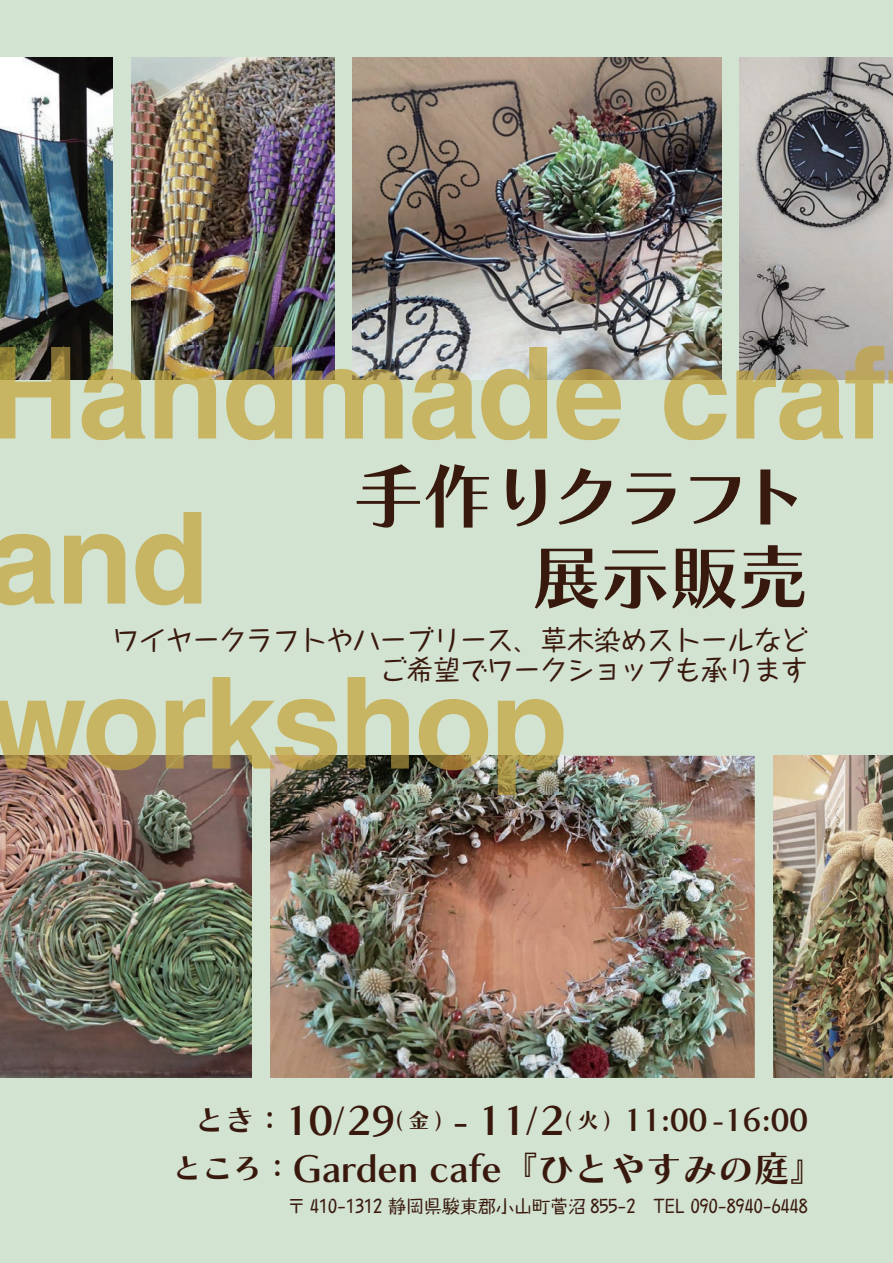
<style>
.page{position:relative;width:893px;height:1263px;background:#d3e3d1}
.page>*{position:absolute;margin:0;border:0;box-sizing:border-box;transform-origin:0 0}
.t1{font:700 127.5px/165px "Helvetica LT Std";letter-spacing:-.02em;color:#c7b563}
.t2{font:70.5px/81px "Chiaro Std B";letter-spacing:-.025em;color:#37190d;text-align:right}
.t3{font:39px "Chiaro Std B";color:#39190e}
.t4{font:36px "Chiaro Std B";color:#39190e}
.t5{font:30px "Chiaro Std B";color:#39190e}
.t6{font:500 27px/30px "Taka Hand Std";letter-spacing:-.01em;color:#39190e;text-align:right}
.t7{font:21px "Chiaro Std B";color:#39190e}
.t8{font:500 18px "Taka Hand Std";color:#39190e}
.s1{font-size:30px}
</style>
<div class="page">
<img style="left:131px;top:57px;width:203px;height:289px">
<img style="left:353px;top:57px;width:368px;height:289px">
<img style="left:740px;top:57px;width:153px;height:289px">
<img style="left:0;top:795px;width:252px;height:283px">
<img style="left:270px;top:756px;width:485px;height:322px">
<img style="left:0;top:57px;width:112px;height:289px">
<img style="left:773px;top:756px;width:120px;height:322px">
<svg style="left:0;top:346px;width:893px;height:34px"></svg>
<img style="left:131px;top:346px;width:203px;height:33px">
<img style="left:353px;top:346px;width:368px;height:33px">
<img style="left:740px;top:346px;width:153px;height:33px">
<img style="left:0;top:346px;width:112px;height:33px">
<svg style="left:0;top:755px;width:564px;height:1px"></svg>
<img style="left:0;top:756px;width:252px;height:39px">
<img style="left:270px;top:756px;width:294px;height:39px">
<h1 class="t1" style="left:-13px;top:309px;width:901px">Handmade craf and<br>workshop</h1>
<h2 class="t2" style="left:353px;top:456px;width:456px">手作りクラフト展示販売</h2>
<p class="t6" style="left:113px;top:622px;width:697px">ワイヤークラフトやハーブリース、草木染めストールなどご希望でワークショップも承ります</p>
<p class="t5" style="left:195px;top:1102px;width:61px">とき</p>
<h3 class="t3" style="left:255px;top:1096px;width:142px"><span class="s1">：</span>10<span class="s1">/</span>29</h3>
<h3 class="t3" style="left:435px;top:1096px;width:131px">-<sup>)</sup> 11<span class="s1">/</span>2</h3>
<p class="t7" style="left:395px;top:1107px;width:36px">(金</p>
<p class="t7" style="left:564px;top:1107px;width:49px">(火(</p>
<p class="t5" style="left:624px;top:1102px;width:186px">11:00 -16:00</p>
<p class="t5" style="left:173px;top:1150px;width:121px">ところ：</p>
<h3 class="t4" style="left:293px;top:1146px;width:535px">Garden cafe『ひとやすみの庭『</h3>
<p class="t8" style="left:288px;top:1194px;width:349px">〒 410-1312 静岡県駿東郡小山町菅沼 855-2</p>
<p class="t8" style="left:654px;top:1194px;width:156px">TEL 090-8940-6448</p>
</div>
